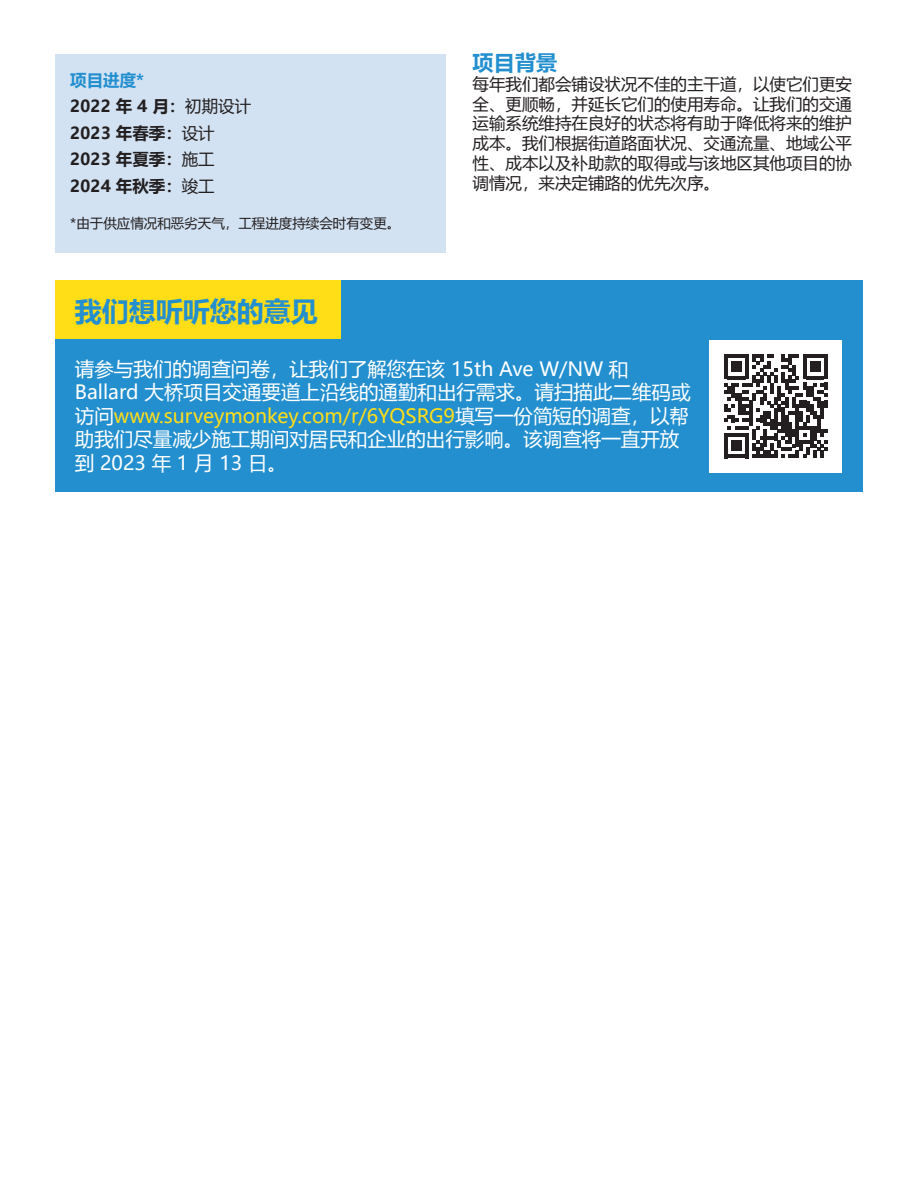
<style>
.page{position:relative;width:918px;height:1188px;background:#fff}
.page>*{position:absolute;margin:0;border:0;box-sizing:border-box;transform-origin:0 0}
.t1{font:700 27px "Microsoft Ya Hei";color:#238fcf}
.t2{font:700 21px "Microsoft Ya Hei";color:#238fcf}
.t3{font:19.5px/23.4px "Microsoft Ya Hei";color:#fff}
.t4{font:16.5px/19.8px "Microsoft Ya Hei";color:#231f20;text-align:justify}
.t5{font:700 16.5px "Microsoft Ya Hei";color:#231f20}
.t6{font:700 16.5px "Microsoft Ya Hei";color:#238fcf}
.t7{font:13.5px "Microsoft Ya Hei";color:#231f20}
.s1{font-weight:400}
.s2{color:#ffdd17}
</style>
<div class="page">
<div style="left:55px;top:280px;width:808px;height:212px;background:#238fcf"></div>
<div style="left:55px;top:280px;width:285px;height:58px;background:#ffdd17"></div>
<div style="left:710px;top:340px;width:132px;height:132px;background:#fff"></div>
<svg style="left:724px;top:354px;width:104px;height:104px"></svg>
<div style="left:55px;top:54px;width:391px;height:199px;background:#d2e2f3"></div>
<p class="t6" style="left:70px;top:68px;width:76px">项目进度*</p>
<p class="t5" style="left:70px;top:95px;width:183px">2022 年 4 月：<span class="s1">初期设计</span></p>
<p class="t5" style="left:70px;top:121px;width:146px">2023 年春季：<span class="s1">设计</span></p>
<p class="t5" style="left:70px;top:148px;width:146px">2023 年夏季：<span class="s1">施工</span></p>
<p class="t5" style="left:70px;top:175px;width:146px">2024 年秋季：<span class="s1">竣工</span></p>
<p class="t7" style="left:70px;top:214px;width:332px">*由于供应情况和恶劣天气，工程进度持续会时有变更。</p>
<p class="t2" style="left:473px;top:48px;width:86px">项目背景</p>
<p class="t4" style="left:473px;top:73px;width:381px">每年我们都会铺设状况不佳的主干道，以使它们更安全、更顺畅，并延长它们的使用寿命。让我们的交通运输系统维持在良好的状态将有助于降低将来的维护成本。我们根据街道路面状况、交通流量、地域公平性、成本以及补助款的取得或与该地区其他项目的协调情况，来决定铺路的优先次序。</p>
<p class="t1" style="left:75px;top:293px;width:244px">我们想听听您的意见</p>
<p class="t3" style="left:75px;top:357px;width:617px">请参与我们的调查问卷，让我们了解您在该 15th Ave W/NW 和Ballard 大桥项目交通要道上沿线的通勤和出行需求。请扫描此二维码或访问<span class="s2">www.surveymonkey.com/r/6YQSRG9</span>填写一份简短的调查，以帮助我们尽量减少施工期间对居民和企业的出行影响。该调查将一直开放到 2023 年 1 月 13 日。</p>
</div>
